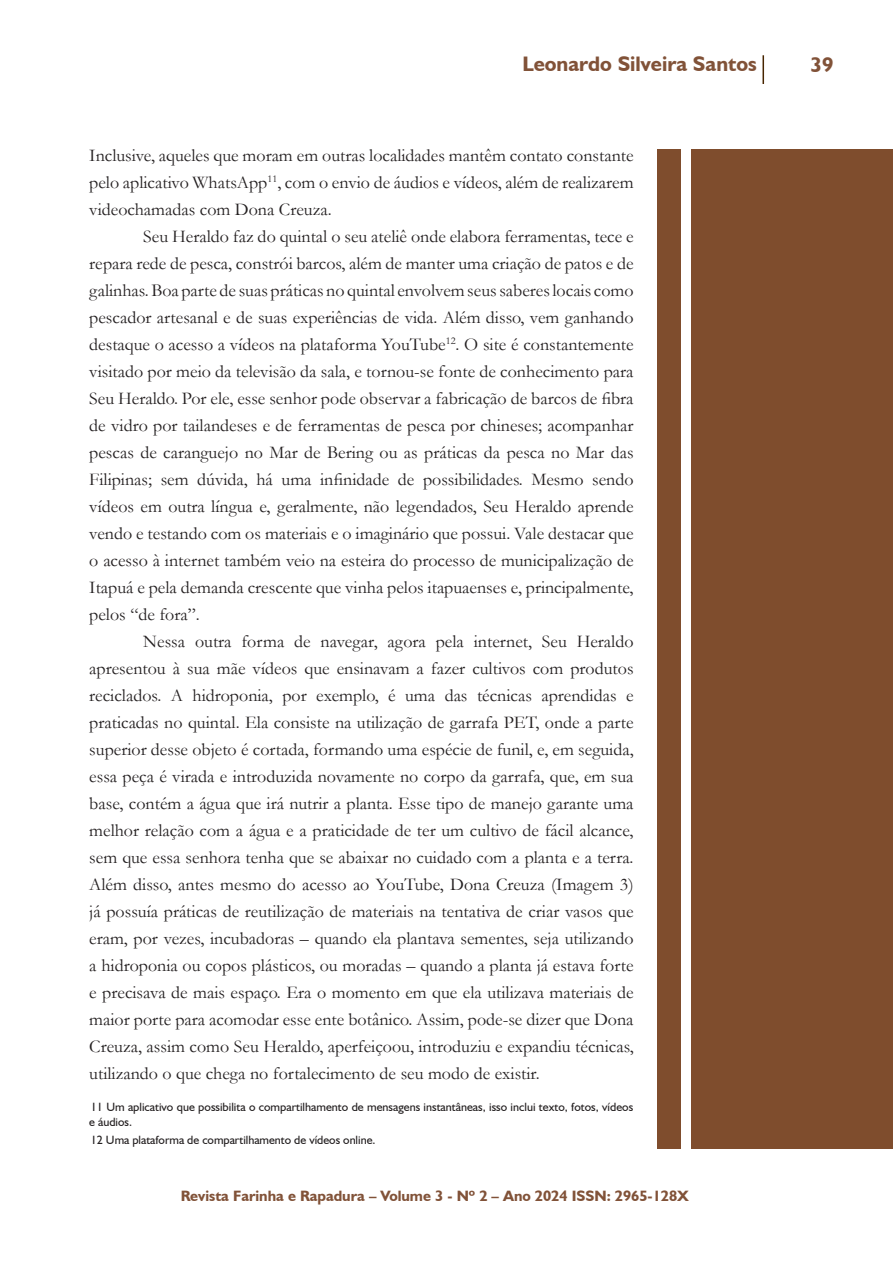
<style>
.page{position:relative;width:893px;height:1263px;background:#fff}
.page>*{position:absolute;margin:0;border:0;box-sizing:border-box;transform-origin:0 0}
.t1{font:700 21px "Humanist 521 BT";color:#815238}
.t2{font:18px/27px "Garamond";color:#231f20;text-align:justify}
.t3{font:700 15px "Humanist 521 BT";color:#815238}
.Rodapé_Roque{font:12px/14.4px "Humanist 521 BT";color:#231f20}
</style>
<div class="page">
<hr style="left:762px;top:55px;width:2px;height:29px;background:#472500">
<div style="left:691px;top:149px;width:202px;height:999px;background:#7f4d2d"></div>
<div style="left:657px;top:149px;width:23px;height:999px;background:#7f4d2d"></div>
<p class="t1" style="left:522px;top:51px;width:236px">Leonardo Silveira Santos</p>
<p class="t1" style="left:810px;top:52px;width:24px">39</p>
<p class="t2" style="left:89px;top:141px;width:546px">Inclusive, aqueles que moram em outras localidades mantêm contato constante pelo aplicativo WhatsApp<sup>11</sup>, com o envio de áudios e vídeos, além de realizarem videochamadas com Dona Creuza.</p>
<p class="t2" style="left:89px;top:222px;width:546px;text-indent:54px">Seu Heraldo faz do quintal o seu ateliê onde elabora ferramentas, tece e repara rede de pesca, constrói barcos, além de manter uma criação de patos e de galinhas. Boa parte de suas práticas no quintal envolvem seus saberes locais como pescador artesanal e de suas experiências de vida. Além disso, vem ganhando destaque o acesso a vídeos na plataforma YouTube<sup>12</sup>. O site é constantemente visitado por meio da televisão da sala, e tornou-se fonte de conhecimento para Seu Heraldo. Por ele, esse senhor pode observar a fabricação de barcos de fibra de vidro por tailandeses e de ferramentas de pesca por chineses; acompanhar pescas de caranguejo no Mar de Bering ou as práticas da pesca no Mar das Filipinas; sem dúvida, há uma infinidade de possibilidades. Mesmo sendo vídeos em outra língua e, geralmente, não legendados, Seu Heraldo aprende vendo e testando com os materiais e o imaginário que possui. Vale destacar que o acesso à internet também veio na esteira do processo de municipalização de Itapuá e pela demanda crescente que vinha pelos itapuaenses e, principalmente, pelos “de fora”.</p>
<p class="t2" style="left:89px;top:627px;width:546px;text-indent:54px">Nessa outra forma de navegar, agora pela internet, Seu Heraldo apresentou à sua mãe vídeos que ensinavam a fazer cultivos com produtos reciclados. A hidroponia, por exemplo, é uma das técnicas aprendidas e praticadas no quintal. Ela consiste na utilização de garrafa PET, onde a parte superior desse objeto é cortada, formando uma espécie de funil, e, em seguida, essa peça é virada e introduzida novamente no corpo da garrafa, que, em sua base, contém a água que irá nutrir a planta. Esse tipo de manejo garante uma melhor relação com a água e a praticidade de ter um cultivo de fácil alcance, sem que essa senhora tenha que se abaixar no cuidado com a planta e a terra.<br>Além disso, antes mesmo do acesso ao YouTube, Dona Creuza (Imagem 3) já possuía práticas de reutilização de materiais na tentativa de criar vasos que eram, por vezes, incubadoras – quando ela plantava sementes, seja utilizando a hidroponia ou copos plásticos, ou moradas – quando a planta já estava forte e precisava de mais espaço. Era o momento em que ela utilizava materiais de maior porte para acomodar esse ente botânico. Assim, pode-se dizer que Dona Creuza, assim como Seu Heraldo, aperfeiçoou, introduziu e expandiu técnicas, utilizando o que chega no fortalecimento de seu modo de existir.</p>
<p class="Rodapé_Roque" style="left:89px;top:1100px;width:545px">11 Um aplicativo que possibilita o compartilhamento de mensagens instantâneas, isso inclui texto, fotos, vídeos e áudios.</p>
<p class="Rodapé_Roque" style="left:91px;top:1132px;width:286px">12 Uma plataforma de compartilhamento de vídeos online.</p>
<p class="t3" style="left:181px;top:1186px;width:510px">Revista Farinha e Rapadura – Volume 3 - Nº 2 – Ano 2024 ISSN: 2965-128X</p>
</div>
